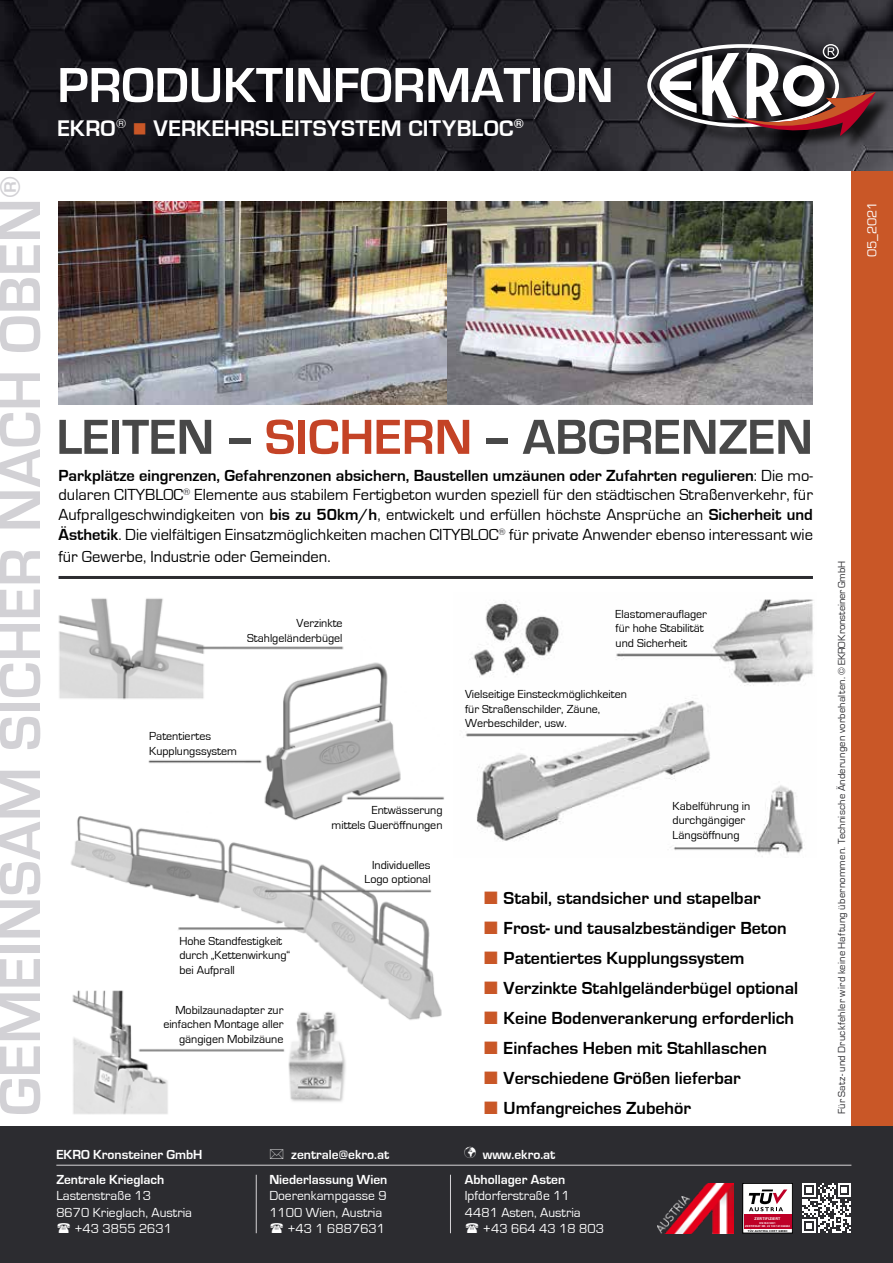
<style>
.page{position:relative;width:893px;height:1263px;background:#fff}
.page>*{position:absolute;margin:0;border:0;box-sizing:border-box;transform-origin:0 0}
.t1{font:700 60px "Eurostile";letter-spacing:.01em;color:#d2d1d5}
.t2{font:700 51px "Eurostile";color:#484848}
.t3{font:700 51px "Eurostile";color:#fff}
.t4{font:700 23.25px "Eurostile";letter-spacing:.01em;color:#fff}
.t5{font:700 18px "Eurostile";color:#000}
.t6{font:16.5px/19.8px "Eurostile";color:#000;text-align:justify}
.t7{font:13.5px "Eurostile";color:#fff}
.t8{font:700 13.5px "Eurostile";color:#fff}
.t9{font:12px/14.4px "Eurostile";color:#000}
.t10{font:10.5px "Eurostile";letter-spacing:.015em;color:#2c2c30}
.t11{font:700 3.75px "Arial";letter-spacing:.02em;color:#fff}
.t12{font:700 2.7px/3.4px "Arial";letter-spacing:.02em;color:#fff;text-align:center}
.t13{font:700 2.7px "Arial";letter-spacing:.08em;color:#000}
.s1{color:#c95727}
.s2{color:#c44326}
.s3{font-weight:700}
</style>
<div class="page">
<div style="left:851px;top:170px;width:42px;height:957px;background:#c95727"></div>
<img style="left:0;top:0;width:893px;height:170px">
<div style="left:649px;top:46px;width:243px;height:106px;background:#000;opacity:.75"></div>
<svg style="left:647px;top:44px;width:228px;height:92px"></svg>
<div style="left:0;top:1127px;width:893px;height:136px;background:#2c2c30"></div>
<div style="left:743px;top:1183px;width:49px;height:50px;background:#fff"></div>
<div style="left:744px;top:1214px;width:47px;height:15px;background:#be0027"></div>
<svg style="left:749px;top:1189px;width:38px;height:22px"></svg>
<img style="left:658px;top:1183px;width:75px;height:50px">
<hr style="left:256px;top:1175px;width:1px;height:58px;background:#d6d4d7">
<hr style="left:450px;top:1175px;width:1px;height:58px;background:#d6d4d7">
<hr style="left:56px;top:1165px;width:795px;height:1px;background:#d6d4d7">
<svg style="left:802px;top:1183px;width:49px;height:50px"></svg>
<img style="left:58px;top:598px;width:386px;height:517px">
<hr style="left:59px;top:576px;width:754px;height:3px;background:#2c2c30">
<img style="left:446px;top:202px;width:367px;height:203px">
<img style="left:465px;top:599px;width:348px;height:258px">
<img style="left:59px;top:202px;width:387px;height:203px">
<h2 class="t3" style="left:57px;top:57px;width:558px">PRODUKTINFORMATION</h2>
<h3 class="t4" style="left:57px;top:115px;width:468px">EKRO<sup>®</sup> <span class="s1">■</span> VERKEHRSLEITSYSTEM CITYBLOC<sup>®</sup></h3>
<h1 class="t1" style="left:-12px;top:1116px;width:942px;rotate:-90deg">GEMEINSAM SICHER NACH OBEN<sup>®</sup></h1>
<h2 class="t2" style="left:56px;top:409px;width:758px">LEITEN – <span class="s2">SICHERN</span> – ABGRENZEN</h2>
<p class="t6" style="left:59px;top:466px;width:756px"><span class="s3">Parkplätze eingrenzen, Gefahrenzonen absichern, Baustellen umzäunen oder Zufahrten regulieren</span>: Die mo&shy;dularen CITYBLOC<sup>®</sup> Elemente aus stabilem Fertigbeton wurden speziell für den städtischen Straßenverkehr, für Aufprallgeschwindigkeiten von <span class="s3">bis zu 50km/h</span>, entwickelt und erfüllen höchste Ansprüche an <span class="s3">Sicherheit und Ästhetik</span>. Die vielfältigen Einsatzmöglichkeiten machen CITYBLOC<sup>®</sup> für private Anwender ebenso interessant wie</p>
<p class="t6" style="left:59px;top:547px;width:274px">für Gewerbe, Industrie oder Gemeinden.</p>
<p class="t9" style="left:247px;top:616px;width:97px;text-align:right">Verzinkte<br>Stahlgeländerbügel</p>
<p class="t9" style="left:149px;top:729px;width:89px">Patentiertes<br>Kupplungssystem</p>
<p class="t9" style="left:332px;top:803px;width:112px;text-align:right">Entwässerung<br>mittels Queröffnungen</p>
<p class="t9" style="left:365px;top:858px;width:68px;text-align:right">Individuelles<br>Logo optional</p>
<p class="t9" style="left:179px;top:934px;width:112px">Hohe Standfestigkeit durch „Kettenwirkung“ bei Aufprall</p>
<p class="t9" style="left:163px;top:1003px;width:122px;text-align:right">Mobilzaunadapter zur einfachen Montage aller gängigen Mobilzäune</p>
<p class="t9" style="left:616px;top:607px;width:93px">Elastomerauflager für hohe Stabilität und Sicherheit</p>
<p class="t9" style="left:465px;top:687px;width:163px">Vielseitige Einsteckmöglichkeiten für Straßenschilder, Zäune,<br>Werbeschilder, usw.</p>
<p class="t9" style="left:673px;top:799px;width:79px">Kabelführung in durchgängiger<br>Längsöffnung</p>
<p class="t5" style="left:484px;top:889px;width:278px"><span class="s1">■</span> Stabil, standsicher und stapelbar</p>
<p class="t5" style="left:484px;top:919px;width:304px"><span class="s1">■</span> Frost- und tausalzbeständiger Beton</p>
<p class="t5" style="left:484px;top:949px;width:262px"><span class="s1">■</span> Patentiertes Kupplungssystem</p>
<p class="t5" style="left:484px;top:979px;width:315px"><span class="s1">■</span> Verzinkte Stahlgeländerbügel optional</p>
<p class="t5" style="left:484px;top:1009px;width:311px"><span class="s1">■</span> Keine Bodenverankerung erforderlich</p>
<p class="t5" style="left:484px;top:1039px;width:284px"><span class="s1">■</span> Einfaches Heben mit Stahllaschen</p>
<p class="t5" style="left:484px;top:1069px;width:258px"><span class="s1">■</span> Verschiedene Größen lieferbar</p>
<p class="t5" style="left:484px;top:1099px;width:208px"><span class="s1">■</span> Umfangreiches Zubehör</p>
<p class="t8" style="left:56px;top:1147px;width:148px">EKRO Kronsteiner GmbH</p>
<p class="t8" style="left:291px;top:1147px;width:99px">zentrale@ekro.at</p>
<p class="t8" style="left:464px;top:1147px;width:93px">✓ www.ekro.at</p>
<p class="t8" style="left:56px;top:1172px;width:110px">Zentrale Krieglach</p>
<p class="t7" style="left:56px;top:1188px;width:96px">Lastenstraße 13</p>
<p class="t7" style="left:56px;top:1205px;width:137px">8670 Krieglach, Austria</p>
<p class="t7" style="left:74px;top:1221px;width:99px">+43 3855 2631</p>
<p class="t8" style="left:269px;top:1172px;width:119px">Niederlassung Wien</p>
<p class="t7" style="left:269px;top:1188px;width:119px">Doerenkampgasse 9</p>
<p class="t7" style="left:269px;top:1205px;width:114px">1100 Wien, Austria</p>
<p class="t7" style="left:287px;top:1221px;width:99px">+43 1 6887631</p>
<p class="t8" style="left:465px;top:1172px;width:102px">Abhollager Asten</p>
<p class="t7" style="left:465px;top:1188px;width:106px">Ipfdorferstraße 11</p>
<p class="t7" style="left:465px;top:1205px;width:117px">4481 Asten, Austria</p>
<p class="t7" style="left:483px;top:1221px;width:123px">+43 664 43 18 803</p>
<p class="t11" style="left:755px;top:1216px;width:27px">ZERTIFIZIERT</p>
<p class="t13" style="left:748px;top:1229px;width:41px">TÜV AUSTRIA CERT GMBH</p>
<p class="t12" style="left:745px;top:1221px;width:46px">EN ISO 9001<br>ZERTIFIKAT NR. 20 100 141384682</p>
<p class="t7" style="left:865px;top:257px;width:56px;rotate:-90deg">05_2021</p>
<p class="t10" style="left:836px;top:1114px;width:554px;rotate:-90deg">Für Satz- und Druckfehler wird keine Haftung übernommen. Technische Änderungen vorbehalten. © EKROKronsteiner GmbH</p>
</div>
